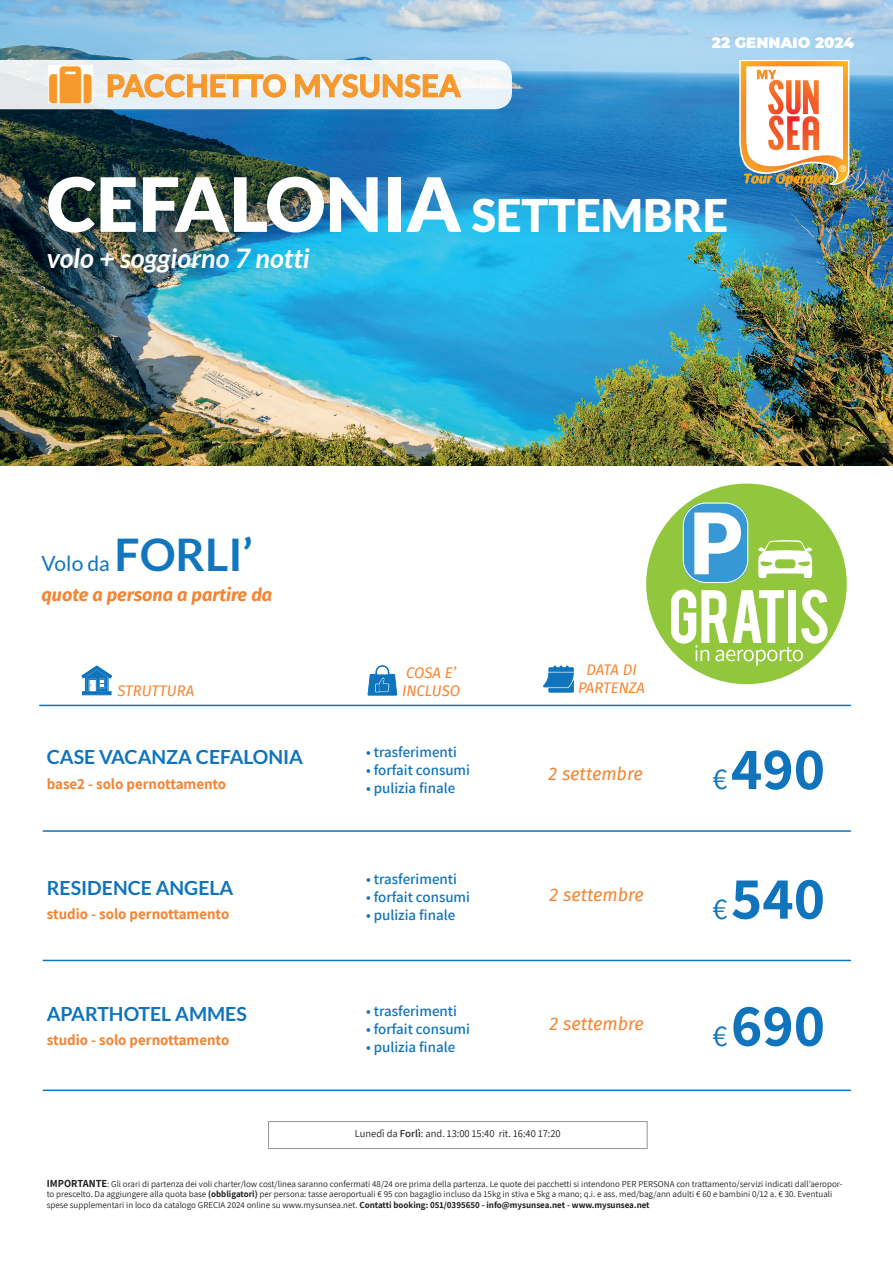
<style>
.page{position:relative;width:893px;height:1263px;background:#fff}
.page>*{position:absolute;margin:0;border:0;box-sizing:border-box;transform-origin:0 0}
.t1{font:900 75px "Lato";color:#fff}
.t2{font:700 60px/127.1px "Assistant";color:#1074bc}
.t3{font:700 30px "Lato";letter-spacing:.02em;color:#f7982c}
.t4{font:italic 700 27px "Lato";color:#fff}
.t5{font:21px "Lato";color:#1276bd}
.t6{font:700 19.5px "Lato";color:#1074bc}
.t7{font:italic 18px "Fira Sans";color:#f58432}
.t8{font:italic 700 18px "Fira Sans";color:#f58432}
.t9{font:600 15px "Assistant";color:#1074bc}
.t10{font:700 15px "Assistant";color:#f58432}
.t11{font:italic 15px/18px "Fira Sans";color:#f58432;text-align:center}
.t12{font:900 15px "Montserrat";color:#fff}
.t13{font:10.5px "Assistant";color:#231f20}
.t14{font:9px/10.8px "Assistant";color:#231f20}
.s1{font-size:45px}
.s2{font-weight:700;font-size:45px}
.s3{font-weight:600}
.s4{font-weight:400;font-size:30px}
.s5{font-weight:700;font-size:10.5px}
.s6{font-weight:700}
</style>
<div class="page">
<img style="left:0;top:0;width:893px;height:466px">
<img style="left:739px;top:60px;width:111px;height:128px">
<svg style="left:0;top:60px;width:512px;height:49px"></svg>
<img style="left:49px;top:66px;width:43px;height:38px">
<div style="left:268px;top:1121px;width:379px;height:28px;border:1px solid #939598"></div>
<hr style="left:43px;top:830px;width:807px;height:2px;background:#1074bc">
<hr style="left:43px;top:960px;width:807px;height:1px;background:#1074bc">
<hr style="left:43px;top:1089px;width:807px;height:2px;background:#1074bc">
<hr style="left:40px;top:705px;width:810px;height:1px;background:#1074bc">
<svg style="left:81px;top:665px;width:31px;height:30px"></svg>
<svg style="left:543px;top:665px;width:30px;height:28px"></svg>
<svg style="left:367px;top:665px;width:31px;height:31px"></svg>
<div style="left:646px;top:484px;width:201px;height:200px;background:#92c73d;border-radius:50%"></div>
<svg style="left:683px;top:502px;width:65px;height:81px;background:#88c2d7"></svg>
<svg style="left:671px;top:589px;width:157px;height:77px"></svg>
<img style="left:758px;top:540px;width:55px;height:38px">
<h3 class="t3" style="left:106px;top:69px;width:356px">PACCHETTO MYSUNSEA</h3>
<h3 class="t12" style="left:712px;top:31px;width:144px">22 GENNAIO 2024</h3>
<h1 class="t1" style="left:47px;top:160px;width:683px">CEFALONIA <span class="s1">SETTEMBRE</span></h1>
<h3 class="t4" style="left:47px;top:243px;width:265px">volo + soggiorno 7 notti</h3>
<h3 class="t5" style="left:42px;top:551px;width:213px">Volo da <span class="s2">FORLI’</span></h3>
<h3 class="t8" style="left:42px;top:579px;width:232px">quote a persona a partire da</h3>
<h3 class="t11" style="left:117px;top:681px;width:78px">STRUTTURA</h3>
<h3 class="t6" style="left:47px;top:746px;width:258px">CASE VACANZA CEFALONIA</h3>
<h3 class="t10" style="left:47px;top:773px;width:181px">base2 - solo pernottamento</h3>
<h3 class="t6" style="left:47px;top:876px;width:188px">RESIDENCE ANGELA</h3>
<h3 class="t10" style="left:47px;top:904px;width:184px">studio - solo pernottamento</h3>
<h3 class="t6" style="left:47px;top:1003px;width:202px">APARTHOTEL AMMES</h3>
<h3 class="t10" style="left:47px;top:1030px;width:184px">studio - solo pernottamento</h3>
<h3 class="t11" style="left:402px;top:663px;width:59px;text-align:left">COSA E’<br>INCLUSO</h3>
<h3 class="t9" style="left:366px;top:742px;width:92px">• trasferimenti</h3>
<h3 class="t9" style="left:366px;top:760px;width:105px">• forfait consumi</h3>
<h3 class="t9" style="left:366px;top:778px;width:91px">• pulizia finale</h3>
<h3 class="t9" style="left:366px;top:869px;width:92px">• trasferimenti</h3>
<h3 class="t9" style="left:366px;top:887px;width:105px">• forfait consumi</h3>
<h3 class="t9" style="left:366px;top:905px;width:91px">• pulizia finale</h3>
<h3 class="t9" style="left:366px;top:1000px;width:92px">• trasferimenti</h3>
<h3 class="t9" style="left:366px;top:1018px;width:105px">• forfait consumi</h3>
<h3 class="t9" style="left:366px;top:1036px;width:91px">• pulizia finale</h3>
<h3 class="t11" style="left:578px;top:660px;width:68px">DATA DI<br>PARTENZA</h3>
<h3 class="t7" style="left:549px;top:760px;width:96px">2 settembre</h3>
<h3 class="t7" style="left:550px;top:881px;width:96px">2 settembre</h3>
<h3 class="t7" style="left:550px;top:1010px;width:96px">2 settembre</h3>
<p class="t13" style="left:355px;top:1126px;width:207px">Lunedì da <span class="s3">Forlì</span>: and. 13:00 15:40 rit. 16:40 17:20</p>
<h2 class="t2" style="left:713px;top:703px;width:114px"><span class="s4">€</span>490</h2>
<h2 class="t2" style="left:713px;top:833px;width:114px"><span class="s4">€</span>540 <span class="s4">€</span>690</h2>
<p class="t14" style="left:47px;top:1178px;width:797px"><span class="s5">IMPORTANTE</span>: Gli orari di partenza dei voli charter/low cost/linea saranno confermati 48/24 ore prima della partenza. Le quote dei pacchetti si intendono PER PERSONA con trattamento/servizi indicati dall’aeropor&shy;to prescelto. Da aggiungere alla quota base <span class="s6">(obbligatori)</span> per persona: tasse aeroportuali € 95 con bagaglio incluso da 15kg in stiva e 5kg a mano; q.i. e ass. med/bag/ann adulti € 60 e bambini 0/12 a. € 30. Eventuali spese supplementari in loco da catalogo GRECIA 2024 online su www.mysunsea.net. <span class="s6">Contatti booking: 051/0395650 - info@mysunsea.net - www.mysunsea.net</span></p>
</div>
